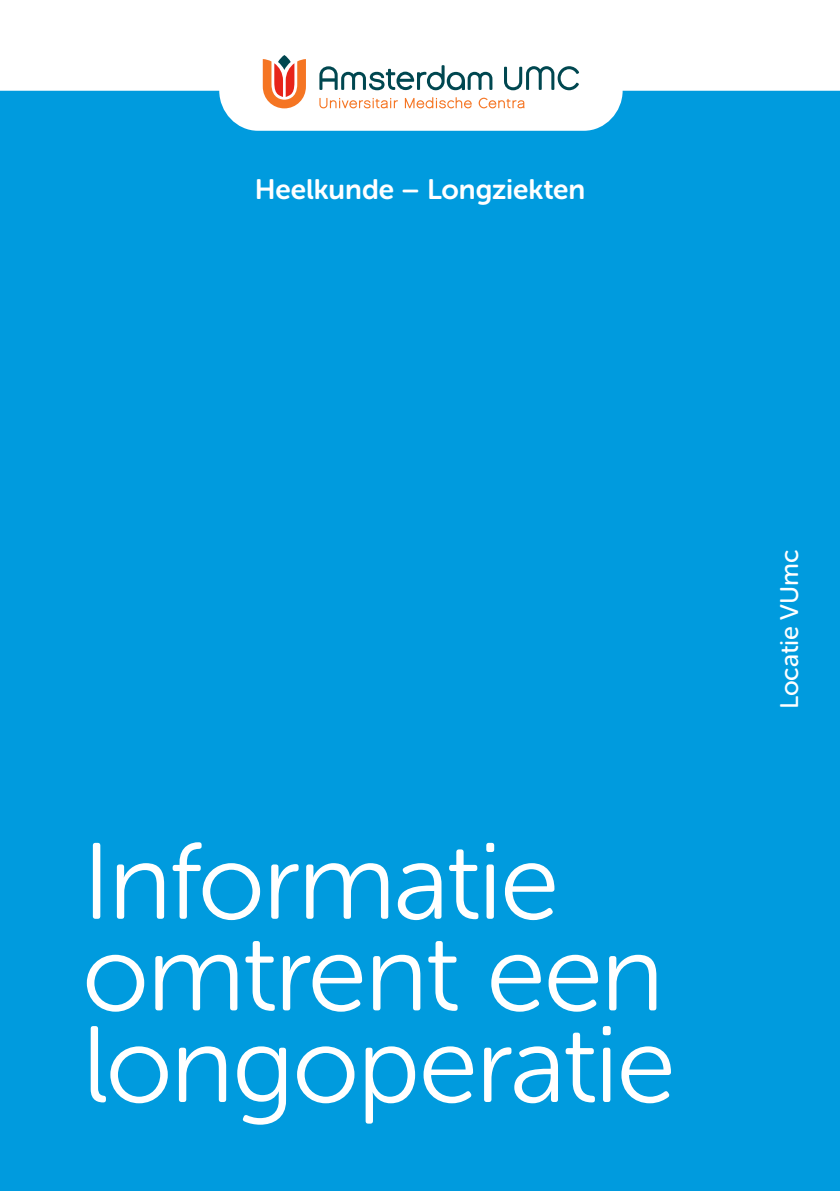
<style>
.page{position:relative;width:840px;height:1191px;background:#fff}
.page>*{position:absolute;margin:0;border:0;box-sizing:border-box;transform-origin:0 0}
.t1{font:108px/91.6px "Museo Sans Rounded 300";letter-spacing:-.02em;color:#fff}
.t2{font:28px "Museo Sans Rounded 700";color:#fff}
.t3{font:25.4px "Museo Sans Rounded 500";color:#fff}
</style>
<div class="page">
<div style="left:0;top:91px;width:839px;height:1100px;background:#009bde"></div>
<svg style="left:319px;top:65px;width:173px;height:25px"></svg>
<svg style="left:504px;top:66px;width:74px;height:24px"></svg>
<svg style="left:319px;top:98px;width:78px;height:10px"></svg>
<svg style="left:478px;top:98px;width:46px;height:10px"></svg>
<svg style="left:404px;top:97px;width:67px;height:11px"></svg>
<svg style="left:262px;top:59px;width:44px;height:49px"></svg>
<svg style="left:278px;top:55px;width:12px;height:15px"></svg>
<p class="t2" style="left:254px;top:173px;width:332px">Heelkunde – Longziekten</p>
<p class="t1" style="left:82px;top:837px;width:583px">Informatie omtrent een</p>
<p class="t1" style="left:82px;top:1020px;width:594px">longoperatie</p>
<p class="t3" style="left:774px;top:709px;width:161px;rotate:-90deg">Locatie VUmc</p>
</div>
